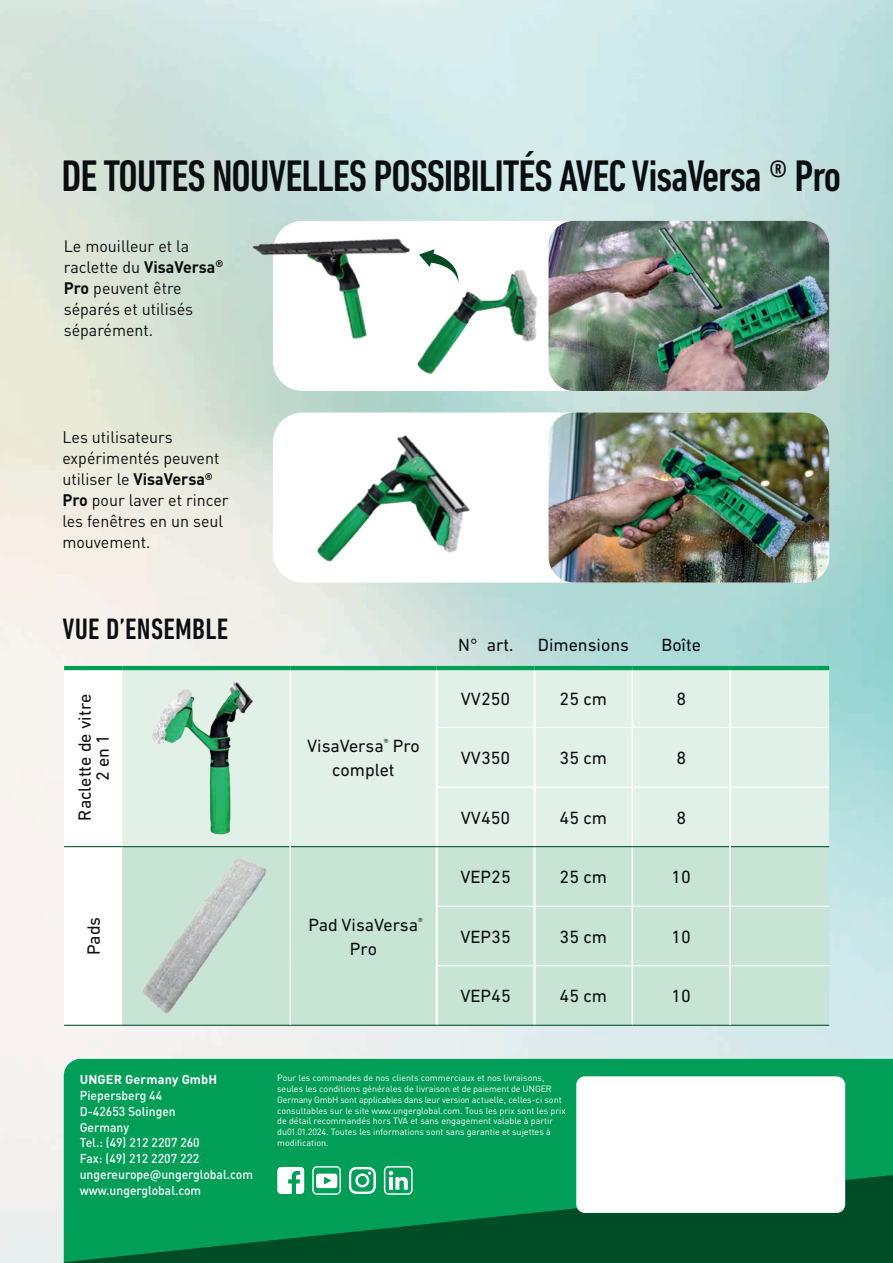
<style>
.page{position:relative;width:893px;height:1263px;background:#fff}
.page>*{position:absolute;margin:0;border:0;box-sizing:border-box;transform-origin:0 0}
.t1{font:500 condensed 45px "DIN Next LT Pro";letter-spacing:-.025em;color:#0b0e10}
.t2{font:500 condensed 30px "DIN Next LT Pro";letter-spacing:.01em;color:#0b0e10}
.t3{font:18px/24px "DIN Next LT Pro";color:#0b0e10;text-align:center}
.t4{font:16.5px/21px "DIN Pro";color:#0b0e10}
.t5{font:500 12.75px/15.8px "DIN Pro";color:#fff;scale:.95 1}
.t6{font:700 12.75px "DIN Pro";letter-spacing:.01em;color:#fff}
.t7{font:9px/10.8px "DIN Pro";color:#fff}
.s1{font-weight:700}
</style>
<div class="page">
<div style="left:64px;top:1059px;width:829px;height:114px;background:#009e57"></div>
<svg style="left:64px;top:1173px;width:829px;height:90px;background:#00733e"></svg>
<div style="left:576px;top:1076px;width:269px;height:137px;background:#fff;border-radius:9px"></div>
<img style="left:273px;top:412px;width:265px;height:171px">
<img style="left:549px;top:412px;width:280px;height:171px">
<img style="left:418px;top:242px;width:131px;height:133px">
<img style="left:549px;top:221px;width:280px;height:170px">
<img style="left:241px;top:213px;width:190px;height:154px">
<svg style="left:277px;top:1167px;width:27px;height:27px"></svg>
<div style="left:313px;top:1167px;width:27px;height:27px;background:#009e57;border-radius:4px"></div>
<svg style="left:316px;top:1173px;width:21px;height:15px"></svg>
<div style="left:312px;top:1166px;width:29px;height:29px;border:1px solid #fff;border-radius:4px"></div>
<svg style="left:349px;top:1167px;width:27px;height:27px"></svg>
<div style="left:385px;top:1167px;width:27px;height:27px;background:#009e57;border-radius:4px"></div>
<svg style="left:389px;top:1171px;width:19px;height:19px"></svg>
<div style="left:384px;top:1166px;width:29px;height:29px;border:2px solid #fff;border-radius:4px"></div>
<div style="left:122px;top:670px;width:707px;height:176px;background:#e2f1e8"></div>
<div style="left:291px;top:847px;width:538px;height:178px;background:#c8e4d5"></div>
<hr style="left:631px;top:670px;width:2px;height:57px;background:#fff">
<hr style="left:631px;top:728px;width:2px;height:58px;background:#fff">
<hr style="left:631px;top:788px;width:2px;height:58px;background:#fff">
<hr style="left:631px;top:847px;width:2px;height:59px;background:#fff">
<hr style="left:631px;top:907px;width:2px;height:58px;background:#fff">
<hr style="left:631px;top:966px;width:2px;height:59px;background:#fff">
<hr style="left:533px;top:670px;width:3px;height:57px;background:#fff">
<hr style="left:533px;top:728px;width:3px;height:58px;background:#fff">
<hr style="left:533px;top:788px;width:3px;height:58px;background:#fff">
<hr style="left:533px;top:847px;width:3px;height:59px;background:#fff">
<hr style="left:533px;top:907px;width:3px;height:58px;background:#fff">
<hr style="left:533px;top:966px;width:3px;height:59px;background:#fff">
<hr style="left:436px;top:670px;width:2px;height:58px;background:#fff">
<hr style="left:436px;top:728px;width:2px;height:59px;background:#fff">
<hr style="left:436px;top:787px;width:2px;height:59px;background:#fff">
<hr style="left:436px;top:847px;width:2px;height:59px;background:#fff">
<hr style="left:436px;top:906px;width:2px;height:60px;background:#fff">
<hr style="left:436px;top:966px;width:2px;height:59px;background:#fff">
<hr style="left:64px;top:666px;width:58px;height:4px;background:#009e57">
<hr style="left:122px;top:666px;width:168px;height:4px;background:#009e57">
<hr style="left:290px;top:666px;width:147px;height:4px;background:#009e57">
<hr style="left:437px;top:666px;width:97px;height:4px;background:#009e57">
<hr style="left:534px;top:666px;width:98px;height:4px;background:#009e57">
<hr style="left:632px;top:666px;width:98px;height:4px;background:#009e57">
<hr style="left:730px;top:666px;width:99px;height:4px;background:#009e57">
<hr style="left:122px;top:846px;width:168px;height:1px;background:#004c27">
<hr style="left:291px;top:846px;width:146px;height:1px;background:#004c27">
<hr style="left:437px;top:846px;width:97px;height:1px;background:#004c27">
<hr style="left:534px;top:846px;width:98px;height:1px;background:#004c27">
<hr style="left:632px;top:846px;width:97px;height:1px;background:#004c27">
<hr style="left:731px;top:846px;width:98px;height:1px;background:#004c27">
<hr style="left:64px;top:1025px;width:58px;height:1px;background:#004c27">
<hr style="left:122px;top:1025px;width:168px;height:1px;background:#004c27">
<hr style="left:290px;top:1025px;width:147px;height:1px;background:#004c27">
<hr style="left:437px;top:1025px;width:97px;height:1px;background:#004c27">
<hr style="left:534px;top:1025px;width:98px;height:1px;background:#004c27">
<hr style="left:632px;top:1025px;width:98px;height:1px;background:#004c27">
<hr style="left:730px;top:1025px;width:99px;height:1px;background:#004c27">
<hr style="left:438px;top:786px;width:96px;height:2px;background:#fff">
<hr style="left:534px;top:786px;width:98px;height:2px;background:#fff">
<hr style="left:632px;top:786px;width:97px;height:2px;background:#fff">
<hr style="left:731px;top:786px;width:98px;height:2px;background:#fff">
<hr style="left:438px;top:727px;width:96px;height:1px;background:#fff">
<hr style="left:534px;top:727px;width:98px;height:1px;background:#fff">
<hr style="left:632px;top:727px;width:97px;height:1px;background:#fff">
<hr style="left:731px;top:727px;width:98px;height:1px;background:#fff">
<hr style="left:438px;top:906px;width:96px;height:1px;background:#fff">
<hr style="left:534px;top:906px;width:98px;height:1px;background:#fff">
<hr style="left:632px;top:906px;width:97px;height:1px;background:#fff">
<hr style="left:731px;top:906px;width:98px;height:1px;background:#fff">
<hr style="left:438px;top:965px;width:96px;height:1px;background:#fff">
<hr style="left:534px;top:965px;width:98px;height:1px;background:#fff">
<hr style="left:632px;top:965px;width:97px;height:1px;background:#fff">
<hr style="left:731px;top:965px;width:98px;height:1px;background:#fff">
<hr style="left:290px;top:670px;width:1px;height:58px;background:#fff">
<hr style="left:290px;top:728px;width:1px;height:59px;background:#fff">
<hr style="left:290px;top:787px;width:1px;height:60px;background:#fff">
<hr style="left:64px;top:846px;width:58px;height:1px;background:#004c27">
<hr style="left:729px;top:670px;width:2px;height:58px;background:#fff">
<hr style="left:729px;top:728px;width:2px;height:59px;background:#fff">
<hr style="left:729px;top:787px;width:2px;height:60px;background:#fff">
<hr style="left:729px;top:847px;width:2px;height:59px;background:#fff">
<hr style="left:729px;top:906px;width:2px;height:60px;background:#fff">
<hr style="left:729px;top:966px;width:2px;height:59px;background:#fff">
<img style="left:122px;top:674px;width:168px;height:169px">
<img style="left:122px;top:847px;width:168px;height:178px">
<h1 class="t1" style="left:62px;top:151px;width:781px">DE TOUTES NOUVELLES POSSIBILITÉS AVEC VisaVersa ® Pro</h1>
<h3 class="t4" style="left:64px;top:234px;width:161px">Le mouilleur et la raclette du <span class="s1">VisaVersa</span><sup>®<br></sup><span class="s1">Pro</span> peuvent être séparés et utilisés séparément.</h3>
<h3 class="t4" style="left:62px;top:426px;width:168px">Les utilisateurs expérimentés peuvent utiliser le <span class="s1">VisaVersa</span><sup>®<br></sup><span class="s1">Pro</span> pour laver et rincer les fenêtres en un seul mouvement.</h3>
<h2 class="t2" style="left:62px;top:612px;width:167px">VUE D’ENSEMBLE</h2>
<h3 class="t3" style="left:76px;top:820px;width:128px;line-height:18px;rotate:-90deg">Raclette de vitre<br>2 en 1</h3>
<h3 class="t3" style="left:307px;top:734px;width:114px">VisaVersa<sup>®</sup> Pro complet</h3>
<h3 class="t3" style="left:82px;top:955px;width:40px;rotate:-90deg">Pads</h3>
<h3 class="t3" style="left:308px;top:912px;width:116px">Pad VisaVersa<sup>®<br></sup>Pro</h3>
<h3 class="t3" style="left:458px;top:632px;width:57px">N° art.</h3>
<h3 class="t3" style="left:538px;top:632px;width:93px">Dimensions</h3>
<h3 class="t3" style="left:661px;top:632px;width:41px">Boîte</h3>
<h3 class="t3" style="left:560px;top:686px;width:49px">25 cm</h3>
<h3 class="t3" style="left:461px;top:687px;width:51px">VV250</h3>
<h3 class="t3" style="left:676px;top:687px;width:11px">8</h3>
<h3 class="t3" style="left:560px;top:746px;width:49px">35 cm</h3>
<h3 class="t3" style="left:461px;top:746px;width:51px">VV350</h3>
<h3 class="t3" style="left:676px;top:746px;width:11px">8</h3>
<h3 class="t3" style="left:461px;top:805px;width:51px">VV450</h3>
<h3 class="t3" style="left:676px;top:805px;width:11px">8</h3>
<h3 class="t3" style="left:560px;top:805px;width:49px">45 cm</h3>
<h3 class="t3" style="left:560px;top:865px;width:49px">25 cm</h3>
<h3 class="t3" style="left:460px;top:865px;width:52px">VEP25</h3>
<h3 class="t3" style="left:671px;top:865px;width:21px">10</h3>
<h3 class="t3" style="left:560px;top:924px;width:49px">35 cm</h3>
<h3 class="t3" style="left:460px;top:924px;width:52px">VEP35</h3>
<h3 class="t3" style="left:671px;top:924px;width:21px">10</h3>
<h3 class="t3" style="left:460px;top:984px;width:52px">VEP45</h3>
<h3 class="t3" style="left:671px;top:984px;width:21px">10</h3>
<h3 class="t3" style="left:560px;top:984px;width:49px">45 cm</h3>
<h3 class="t6" style="left:80px;top:1071px;width:139px">UNGER Germany GmbH</h3>
<h3 class="t5" style="left:80px;top:1087px;width:184px">Piepersberg 44<br>D-42653 Solingen<br>Germany<br>Tel.: (49) 212 2207 260<br>Fax: (49) 212 2207 222 ungereurope@ungerglobal.com www.ungerglobal.com</h3>
<p class="t7" style="left:277px;top:1072px;width:290px">Pour les commandes de nos clients commerciaux et nos livraisons, seules les conditions générales de livraison et de paiement de UNGER Germany GmbH sont applicables dans leur version actuelle, celles-ci sont consultables sur le site www.ungerglobal.com. Tous les prix sont les prix de détail recommandés hors TVA et sans engagement valable à partir du01.01.2024. Toutes les informations sont sans garantie et sujettes à modification.</p>
</div>
